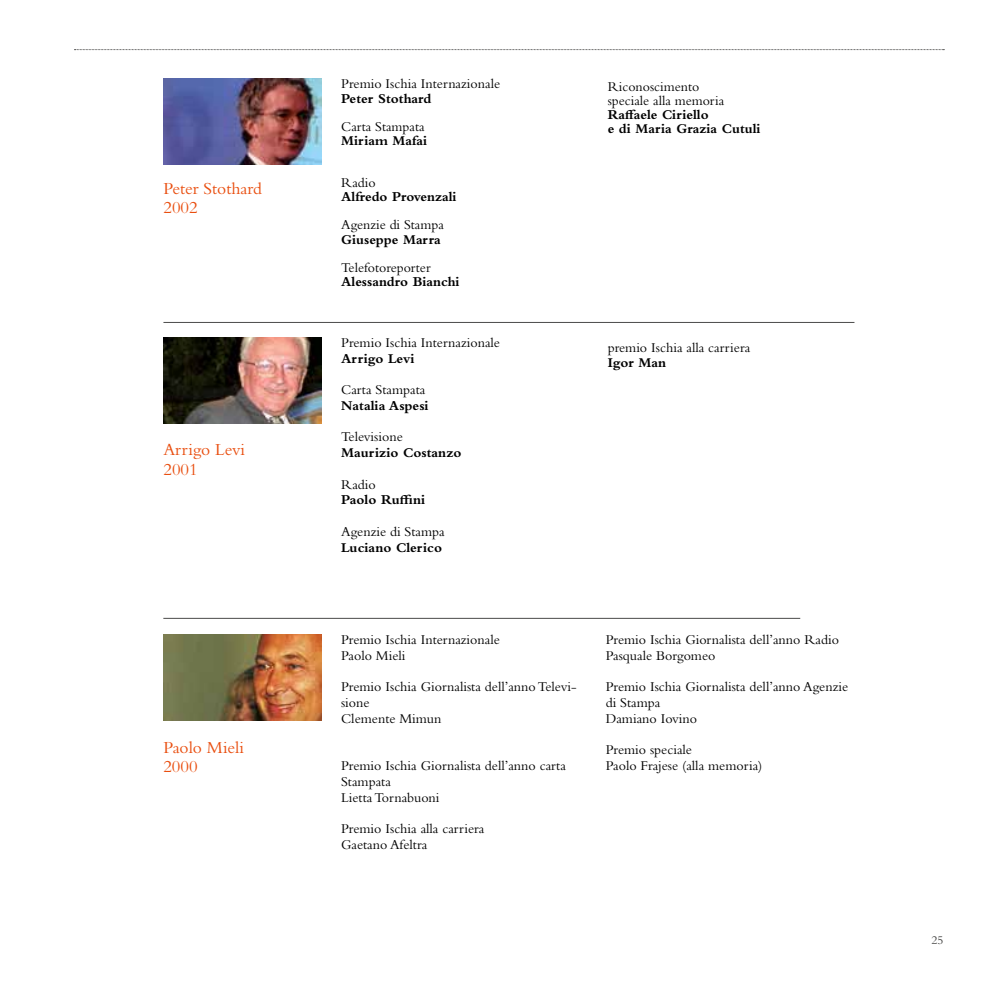
<style>
.page{position:relative;width:993px;height:993px;background:#fff}
.page>*{position:absolute;margin:0;border:0;box-sizing:border-box;transform-origin:0 0}
.t1{font:17.5px/19.2px "Bembo Std";color:#e94e0f}
.t2{font:14px/15.8px "Bembo Std";color:#000}
.t3{font:700 14px/14px "Bembo Std";color:#000}
.t4{font:12.25px "Bembo Std";color:#4a4a49}
</style>
<div class="page">
<svg style="left:74px;top:49px;width:870px;height:1px"></svg>
<hr style="left:163px;top:322px;width:691px;height:1px;background:#4a4a49">
<hr style="left:163px;top:618px;width:637px;height:1px;background:#4a4a49">
<img style="left:164px;top:78px;width:157px;height:86px">
<img style="left:163px;top:337px;width:158px;height:86px">
<img style="left:163px;top:634px;width:158px;height:86px">
<p class="t1" style="left:163px;top:178px;width:100px">Peter Stothard<br>2002</p>
<p class="t1" style="left:163px;top:440px;width:83px">Arrigo Levi<br>2001</p>
<p class="t1" style="left:163px;top:736px;width:82px">Paolo Mieli<br>2000</p>
<p class="t2" style="left:341px;top:75px;width:160px">Premio Ischia Internazionale</p>
<p class="t3" style="left:341px;top:92px;width:92px">Peter Stothard</p>
<p class="t2" style="left:341px;top:119px;width:85px">Carta Stampata</p>
<p class="t3" style="left:341px;top:134px;width:87px">Miriam Mafai</p>
<p class="t2" style="left:341px;top:175px;width:36px">Radio</p>
<p class="t3" style="left:341px;top:190px;width:117px">Alfredo Provenzali</p>
<p class="t2" style="left:341px;top:217px;width:104px">Agenzie di Stampa</p>
<p class="t3" style="left:341px;top:232px;width:101px">Giuseppe Marra</p>
<p class="t2" style="left:341px;top:259px;width:91px">Telefotoreporter</p>
<p class="t3" style="left:341px;top:274px;width:120px">Alessandro Bianchi</p>
<p class="t2" style="left:341px;top:334px;width:160px">Premio Ischia Internazionale</p>
<p class="t3" style="left:341px;top:351px;width:75px">Arrigo Levi</p>
<p class="t2" style="left:341px;top:381px;width:86px">Carta Stampata</p>
<p class="t3" style="left:341px;top:398px;width:89px">Natalia Aspesi</p>
<p class="t2" style="left:341px;top:428px;width:63px">Televisione</p>
<p class="t3" style="left:341px;top:445px;width:122px">Maurizio Costanzo</p>
<p class="t2" style="left:341px;top:476px;width:36px">Radio</p>
<p class="t3" style="left:341px;top:493px;width:85px">Paolo Ruffini</p>
<p class="t2" style="left:341px;top:523px;width:105px">Agenzie di Stampa</p>
<p class="t3" style="left:341px;top:540px;width:102px">Luciano Clerico</p>
<p class="t2" style="left:607px;top:80px;width:118px;line-height:14px">Riconoscimento speciale alla memoria</p>
<p class="t3" style="left:607px;top:108px;width:154px">Raffaele Ciriello<br>e di Maria Grazia Cutuli</p>
<p class="t2" style="left:607px;top:339px;width:144px">premio Ischia alla carriera</p>
<p class="t3" style="left:607px;top:355px;width:60px">Igor Man</p>
<p class="t2" style="left:341px;top:631px;width:160px">Premio Ischia Internazionale<br>Paolo Mieli</p>
<p class="t2" style="left:341px;top:678px;width:237px">Premio Ischia Giornalista dell’anno Televi&shy;sione<br>Clemente Mimun</p>
<p class="t2" style="left:341px;top:757px;width:226px">Premio Ischia Giornalista dell’anno carta<br>Stampata<br>Lietta Tornabuoni</p>
<p class="t2" style="left:341px;top:820px;width:145px">Premio Ischia alla carriera<br>Gaetano Afeltra</p>
<p class="t2" style="left:605px;top:631px;width:235px">Premio Ischia Giornalista dell’anno Radio<br>Pasquale Borgomeo</p>
<p class="t2" style="left:605px;top:678px;width:244px">Premio Ischia Giornalista dell’anno Agenzie di Stampa<br>Damiano Iovino</p>
<p class="t2" style="left:605px;top:741px;width:158px">Premio speciale<br>Paolo Frajese (alla memoria)</p>
<p class="t4" style="left:931px;top:933px;width:14px">25</p>
</div>
